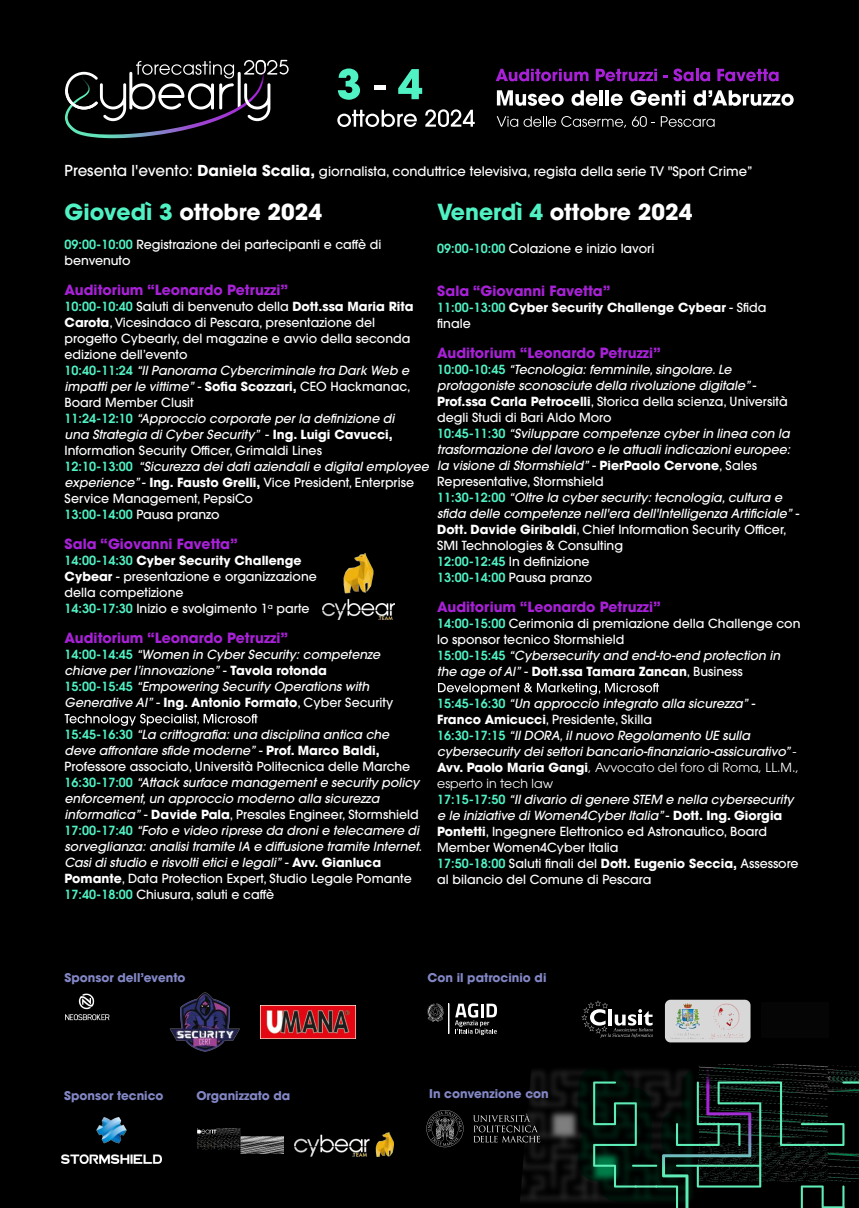
<style>
.page{position:relative;width:859px;height:1208px;background:#000}
.page>*{position:absolute;margin:0;border:0;box-sizing:border-box;transform-origin:0 0}
.t1{font:700 22px "ITC Avant Garde Std";color:#fff}
.t2{font:700 14px "ITC Avant Garde Std";color:#a821d7}
.t3{font:500 13px "ITC Avant Garde Std";color:#fff}
.t4{font:italic 500 12.5px/16px "ITC Avant Garde Std";color:#fff}
.t5{font:500 12.5px/16px "ITC Avant Garde Std";color:#fff}
.t6{font:700 12.5px/16px "ITC Avant Garde Std";color:#fff}
.t7{font:700 12px "ITC Avant Garde Std";color:#8387c6}
.s1{font-size:15px}
.s2{font-weight:700;font-size:15px}
.s3{color:#50f2c4}
.s4{font-weight:600;color:#50f2c4}
.s5{font-weight:700}
.s6{font-style:italic}
.s7{font-weight:600;font-style:normal;color:#50f2c4}
.s8{font-style:normal}
.s9{font-weight:700;font-style:normal}
.s10{font-weight:500}
.s11{font-weight:400;font-style:normal}
</style>
<div class="page">
<img style="left:520px;top:1064px;width:336px;height:138px">
<hr style="left:634px;top:1185px;width:23px;height:2px;background:#5eedb6">
<hr style="left:632px;top:1164px;width:25px;height:2px;background:#5eedb6">
<svg style="left:593px;top:1081px;width:44px;height:106px"></svg>
<img style="left:170px;top:992px;width:70px;height:60px">
<div style="left:665px;top:999px;width:85px;height:43px;background:#d8d8d8;border-radius:6px"></div>
<img style="left:670px;top:1003px;width:74px;height:36px">
<svg style="left:582px;top:1000px;width:71px;height:38px"></svg>
<svg style="left:455px;top:1003px;width:42px;height:32px"></svg>
<svg style="left:427px;top:1003px;width:17px;height:19px"></svg>
<hr style="left:449px;top:1003px;width:1px;height:30px;background:#fff">
<img style="left:66px;top:993px;width:44px;height:28px">
<img style="left:260px;top:1005px;width:95px;height:33px">
<svg style="left:655px;top:1067px;width:204px;height:141px"></svg>
<svg style="left:65px;top:714px;width:193px;height:12px"></svg>
<svg style="left:438px;top:683px;width:221px;height:12px"></svg>
<img style="left:294px;top:1132px;width:99px;height:25px">
<img style="left:198px;top:1128px;width:86px;height:25px">
<img style="left:61px;top:1117px;width:100px;height:46px">
<svg style="left:496px;top:69px;width:92px;height:12px"></svg>
<svg style="left:596px;top:69px;width:61px;height:12px"></svg>
<svg style="left:663px;top:69px;width:47px;height:12px"></svg>
<svg style="left:717px;top:69px;width:62px;height:12px"></svg>
<svg style="left:497px;top:90px;width:67px;height:16px"></svg>
<svg style="left:571px;top:90px;width:27px;height:16px"></svg>
<hr style="left:600px;top:90px;width:3px;height:15px;background:#fff">
<hr style="left:605px;top:90px;width:4px;height:15px;background:#fff">
<svg style="left:611px;top:94px;width:12px;height:12px"></svg>
<svg style="left:630px;top:90px;width:55px;height:16px"></svg>
<svg style="left:693px;top:90px;width:101px;height:16px"></svg>
<svg style="left:65px;top:59px;width:199px;height:79px"></svg>
<svg style="left:244px;top:83px;width:26px;height:38px"></svg>
<svg style="left:65px;top:61px;width:169px;height:60px"></svg>
<svg style="left:244px;top:60px;width:45px;height:15px"></svg>
<svg style="left:338px;top:68px;width:22px;height:32px"></svg>
<div style="left:374px;top:85px;width:12px;height:5px;background:#fff"></div>
<svg style="left:398px;top:69px;width:24px;height:30px"></svg>
<svg style="left:337px;top:110px;width:80px;height:17px"></svg>
<svg style="left:425px;top:109px;width:50px;height:18px"></svg>
<img style="left:323px;top:553px;width:71px;height:67px">
<svg style="left:497px;top:116px;width:129px;height:12px"></svg>
<svg style="left:632px;top:116px;width:23px;height:11px"></svg>
<svg style="left:661px;top:116px;width:54px;height:11px"></svg>
<svg style="left:426px;top:1110px;width:37px;height:37px"></svg>
<svg style="left:473px;top:1113px;width:67px;height:29px"></svg>
<p class="t3" style="left:65px;top:163px;width:689px"><span class="s1">Presenta l'evento:</span> <span class="s2">Daniela Scalia,</span> giornalista, conduttrice televisiva, regista della serie TV "Sport Crime”</p>
<h1 class="t1" style="left:65px;top:197px;width:259px"><span class="s3">Giovedì 3</span> ottobre 2024</h1>
<p class="t5" style="left:65px;top:236px;width:318px"><span class="s4">09:00-10:00</span> Registrazione dei partecipanti e caffè di benvenuto</p>
<p class="t2" style="left:65px;top:280px;width:225px">Auditorium “Leonardo Petruzzi”</p>
<p class="t5" style="left:65px;top:298px;width:366px"><span class="s4">10:00-10:40</span> Saluti di benvenuto della <span class="s5">Dott.ssa Maria Rita Carota</span>,Vicesindaco di Pescara, presentazione del progetto Cybearly, del magazine e avvio della seconda edizione dell’evento<br><span class="s4">10:40-11:24</span> <span class="s6">“Il Panorama Cybercriminale tra Dark Web e impatti per le vittime”</span> - <span class="s5">Sofia Scozzari,</span> CEO Hackmanac, Board Member Clusit<br><span class="s4">11:24-12:10</span> <span class="s6">“Approccio corporate per la definizione di<br>una Strategia di Cyber Security”</span> - <span class="s5">Ing. Luigi Cavucci, </span>Information Security Officer, Grimaldi Lines<br><span class="s4">12:10-13:00</span> <span class="s6">“Sicurezza dei dati aziendali e digital employee experience”</span> - <span class="s5">Ing. Fausto Grelli,</span> Vice President, Enterprise Service Management, PepsiCo<br><span class="s4">13:00-14:00</span> Pausa pranzo</p>
<p class="t2" style="left:65px;top:534px;width:175px">Sala “Giovanni Favetta”</p>
<p class="t5" style="left:65px;top:552px;width:254px"><span class="s4">14:00-14:30</span> <span class="s5">Cyber Security Challenge Cybear</span> - presentazione e organizzazione della competizione<br><span class="s4">14:30-17:30</span> Inizio e svolgimento 1<sup>a</sup> parte</p>
<p class="t2" style="left:65px;top:628px;width:225px">Auditorium “Leonardo Petruzzi”</p>
<p class="t4" style="left:65px;top:646px;width:330px"><span class="s7">14:00-14:45</span> “Women in Cyber Security: competenze chiave per l’innovazione” <span class="s8">-</span> <span class="s9">Tavola rotonda </span><span class="s7">15:00-15:45</span> “Empowering Security Operations with Generative AI” <span class="s8">-</span> <span class="s9">Ing. Antonio Formato</span><span class="s8">, Cyber Security</span></p>
<p class="t4" style="left:65px;top:726px;width:359px"><span class="s7">15:45-16:30</span> “La crittografia: una disciplina antica che deve affrontare sfide moderne” <span class="s8">-</span> <span class="s9">Prof. Marco Baldi, </span><span class="s8">Professore associato, Università Politecnica delle Marche </span><span class="s7">16:30-17:00</span> “Attack surface management e security policy enforcement, un approccio moderno alla sicurezza informatica” <span class="s8">-</span> <span class="s9">Davide Pala</span><span class="s8">, Presales Engineer, Stormshield </span><span class="s7">17:00-17:40</span> “Foto e video riprese da droni e telecamere di sorveglianza: analisi tramite IA e diffusione tramite Internet.<br>Casi di studio e risvolti etici e legali” <span class="s8">-</span> <span class="s9">Avv. Gianluca Pomante</span><span class="s8">, Data Protection Expert, Studio Legale Pomante </span><span class="s7">17:40-18:00</span> <span class="s8">Chiusura, saluti e caffè</span></p>
<h1 class="t1" style="left:437px;top:197px;width:257px"><span class="s3">Venerdì 4</span> ottobre 2024</h1>
<p class="t5" style="left:437px;top:240px;width:219px"><span class="s4">09:00-10:00</span> Colazione e inizio lavori</p>
<p class="t2" style="left:437px;top:281px;width:175px">Sala “Giovanni Favetta”</p>
<p class="t6" style="left:437px;top:299px;width:331px"><span class="s4">11:00-13:00</span> Cyber Security Challenge Cybear <span class="s10">- Sfida finale</span></p>
<p class="t2" style="left:437px;top:343px;width:225px">Auditorium “Leonardo Petruzzi”</p>
<p class="t4" style="left:437px;top:361px;width:363px"><span class="s7">10:00-10:45</span> “Tecnologia: femminile, singolare. Le protagoniste sconosciute della rivoluzione digitale” <span class="s8">- </span><span class="s9">Prof.ssa Carla Petrocelli</span><span class="s8">, Storica della scienza, Università degli Studi di Bari Aldo Moro<br></span><span class="s7">10:45-11:30</span> “Sviluppare competenze cyber in linea con la trasformazione del lavoro e le attuali indicazioni europee: la visione di Stormshield” <span class="s8">-</span> <span class="s9">PierPaolo Cervone</span><span class="s8">, Sales Representative, Stormshield<br></span><span class="s7">11:30-12:00</span> “Oltre la cyber security: tecnologia, cultura e sfida delle competenze nell'era dell'Intelligenza Artificiale” <span class="s8">- </span><span class="s9">Dott. Davide Giribaldi</span><span class="s8">, Chief Information Security Officer, SMI Technologies &amp; Consulting<br></span><span class="s7">12:00-12:45</span> <span class="s8">In definizione<br></span><span class="s7">13:00-14:00</span> <span class="s8">Pausa pranzo</span></p>
<p class="t2" style="left:437px;top:597px;width:225px">Auditorium “Leonardo Petruzzi”</p>
<p class="t5" style="left:437px;top:615px;width:365px"><span class="s4">14:00-15:00</span> Cerimonia di premiazione della Challenge con lo sponsor tecnico Stormshield<br><span class="s4">15:00-15:45</span> <span class="s6">“Cybersecurity and end-to-end protection in the age of AI”</span> - <span class="s5">Dott.ssa Tamara Zancan</span>, Business</p>
<p class="t4" style="left:437px;top:695px;width:363px"><span class="s7">15:45-16:30</span> “Un approccio integrato alla sicurezza” <span class="s8">- </span><span class="s9">Franco Amicucci</span><span class="s8">, Presidente, Skilla<br></span><span class="s7">16:30-17:15</span> “Il DORA, il nuovo Regolamento UE sulla cybersecurity dei settori bancario-finanziario-assicurativo” <span class="s11">- </span><span class="s9">Avv. Paolo Maria Gangi</span><span class="s11">, Avvocato del foro di Roma, LL.M., esperto in tech law<br></span><span class="s7">17:15-17:50</span> “Il divario di genere STEM e nella cybersecurity e le iniziative di Women4Cyber Italia” <span class="s8">-</span> <span class="s9">Dott. Ing. Giorgia Pontetti</span><span class="s8">, Ingegnere Elettronico ed Astronautico, Board Member Women4Cyber Italia<br></span><span class="s7">17:50-18:00</span> <span class="s8">Saluti finali del</span> <span class="s9">Dott. Eugenio Seccia,</span> <span class="s8">Assessore al bilancio del Comune di Pescara</span></p>
<p class="t7" style="left:65px;top:969px;width:122px">Sponsor dell’evento</p>
<p class="t7" style="left:427px;top:969px;width:121px">Con il patrocinio di</p>
<p class="t7" style="left:64px;top:1087px;width:101px">Sponsor tecnico</p>
<p class="t7" style="left:196px;top:1087px;width:95px">Organizzato da</p>
<p class="t7" style="left:429px;top:1085px;width:121px">In convenzione con</p>
</div>
